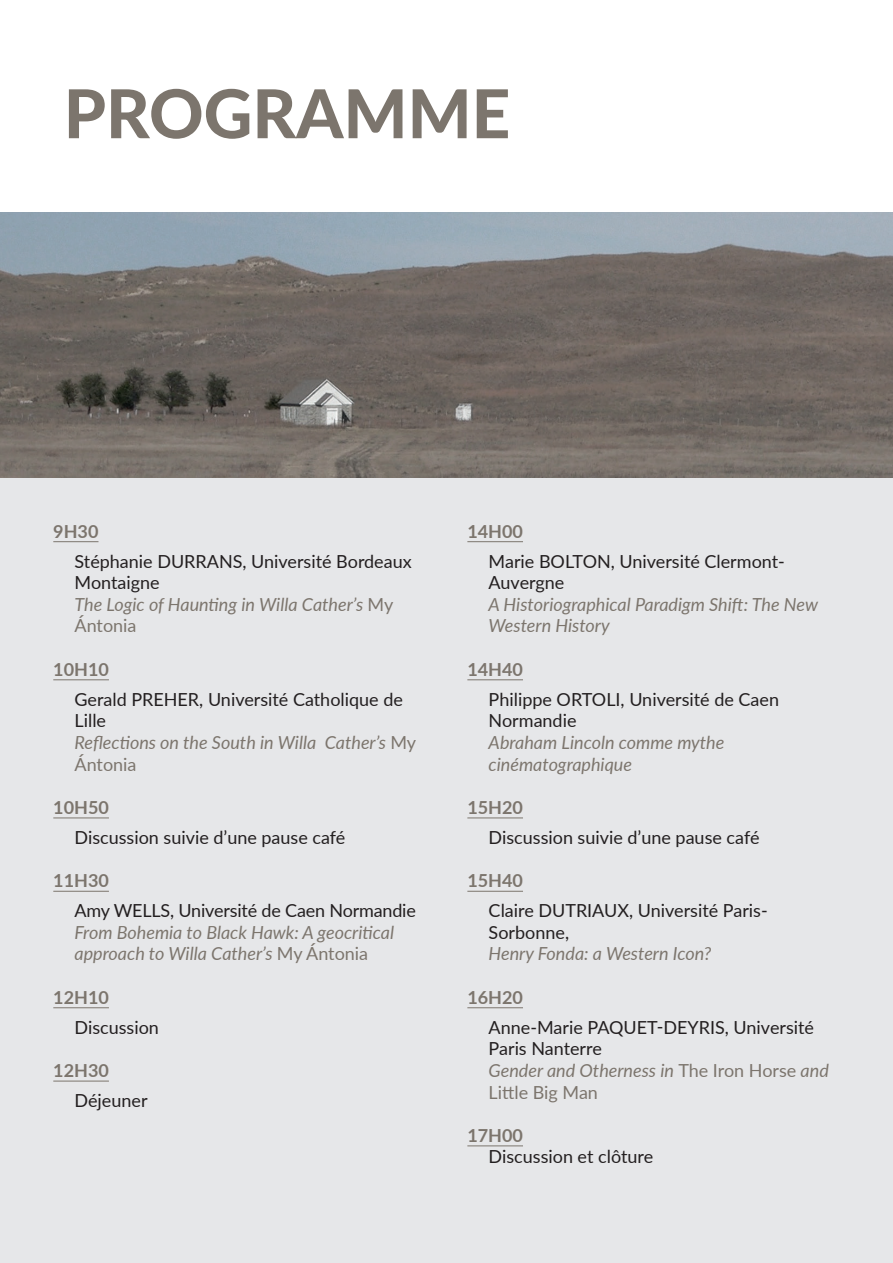
<style>
.page{position:relative;width:893px;height:1263px;background:#fff}
.page>*{position:absolute;margin:0;border:0;box-sizing:border-box;transform-origin:0 0}
.t1{font:800 67.35px "Lato";color:#7c756d}
.t2{font:18px/21.6px "Lato";color:#231f20}
.t3{font:italic 18px/21.6px "Lato";color:#7c756d}
.t4{font:700 18px "Lato";color:#7c756d}
.t5{font:18px/21.6px "Lato";color:#7c756d}
.s1{font-style:normal}
.s2{font-style:italic}
</style>
<div class="page">
<div style="left:0;top:261px;width:892px;height:1002px;background:#e6e7e9"></div>
<hr style="left:53px;top:541px;width:45px;height:1px;background:#7c756d">
<hr style="left:53px;top:679px;width:56px;height:1px;background:#7c756d">
<hr style="left:53px;top:817px;width:56px;height:1px;background:#7c756d">
<hr style="left:53px;top:891px;width:56px;height:1px;background:#7c756d">
<hr style="left:53px;top:1007px;width:56px;height:1px;background:#7c756d">
<hr style="left:53px;top:1081px;width:56px;height:1px;background:#7c756d">
<hr style="left:467px;top:541px;width:56px;height:1px;background:#7c756d">
<hr style="left:467px;top:679px;width:56px;height:1px;background:#7c756d">
<hr style="left:467px;top:817px;width:56px;height:1px;background:#7c756d">
<hr style="left:467px;top:891px;width:56px;height:1px;background:#7c756d">
<hr style="left:467px;top:1007px;width:56px;height:1px;background:#7c756d">
<hr style="left:467px;top:1145px;width:56px;height:1px;background:#7c756d">
<img style="left:0;top:212px;width:893px;height:266px">
<p class="t1" style="left:64px;top:64px;width:448px">PROGRAMME</p>
<p class="t4" style="left:53px;top:518px;width:47px">9H30</p>
<p class="t2" style="left:75px;top:549px;width:339px">Stéphanie DURRANS, Université Bordeaux<br>Montaigne</p>
<p class="t3" style="left:75px;top:593px;width:320px">The Logic of Haunting in Willa Cather’s <span class="s1">My<br>Ántonia</span></p>
<p class="t4" style="left:53px;top:656px;width:57px">10H10</p>
<p class="t2" style="left:75px;top:688px;width:330px">Gerald PREHER, Université Catholique de<br>Lille</p>
<p class="t3" style="left:75px;top:731px;width:343px">Reflections on the South in Willa Cather’s <span class="s1">My<br>Ántonia</span></p>
<p class="t4" style="left:53px;top:794px;width:57px">10H50</p>
<p class="t2" style="left:75px;top:826px;width:272px">Discussion suivie d’une pause café</p>
<p class="t4" style="left:53px;top:867px;width:57px">11H30</p>
<p class="t2" style="left:75px;top:899px;width:343px">Amy WELLS, Université de Caen Normandie</p>
<p class="t3" style="left:75px;top:921px;width:321px">From Bohemia to Black Hawk: A geocritical approach to Willa Cather’s <span class="s1">My Ántonia</span></p>
<p class="t4" style="left:53px;top:984px;width:57px">12H10</p>
<p class="t2" style="left:75px;top:1016px;width:86px">Discussion</p>
<p class="t4" style="left:53px;top:1057px;width:57px">12H30</p>
<p class="t2" style="left:75px;top:1089px;width:75px">Déjeuner</p>
<p class="t4" style="left:467px;top:518px;width:57px">14H00</p>
<p class="t2" style="left:489px;top:549px;width:298px">Marie BOLTON, Université Clermont-<br>Auvergne</p>
<p class="t3" style="left:489px;top:593px;width:331px">A Historiographical Paradigm Shift: The New<br>Western History</p>
<p class="t4" style="left:467px;top:656px;width:57px">14H40</p>
<p class="t2" style="left:489px;top:688px;width:292px">Philippe ORTOLI, Université de Caen<br>Normandie</p>
<p class="t3" style="left:489px;top:731px;width:237px">Abraham Lincoln comme mythe cinématographique</p>
<p class="t4" style="left:467px;top:794px;width:57px">15H20</p>
<p class="t2" style="left:489px;top:826px;width:272px">Discussion suivie d’une pause café</p>
<p class="t4" style="left:467px;top:867px;width:57px">15H40</p>
<p class="t2" style="left:489px;top:899px;width:281px">Claire DUTRIAUX, Université Paris-<br>Sorbonne,</p>
<p class="t3" style="left:489px;top:942px;width:224px">Henry Fonda: a Western Icon?</p>
<p class="t4" style="left:467px;top:984px;width:57px">16H20</p>
<p class="t2" style="left:489px;top:1016px;width:327px">Anne-Marie PAQUET-DEYRIS, Université<br>Paris Nanterre</p>
<p class="t5" style="left:489px;top:1059px;width:342px"><span class="s2">Gender and Otherness in</span> The Iron Horse <span class="s2">and<br></span>Little Big Man</p>
<p class="t4" style="left:467px;top:1122px;width:57px">17H00</p>
<p class="t2" style="left:489px;top:1145px;width:166px">Discussion et clôture</p>
</div>
